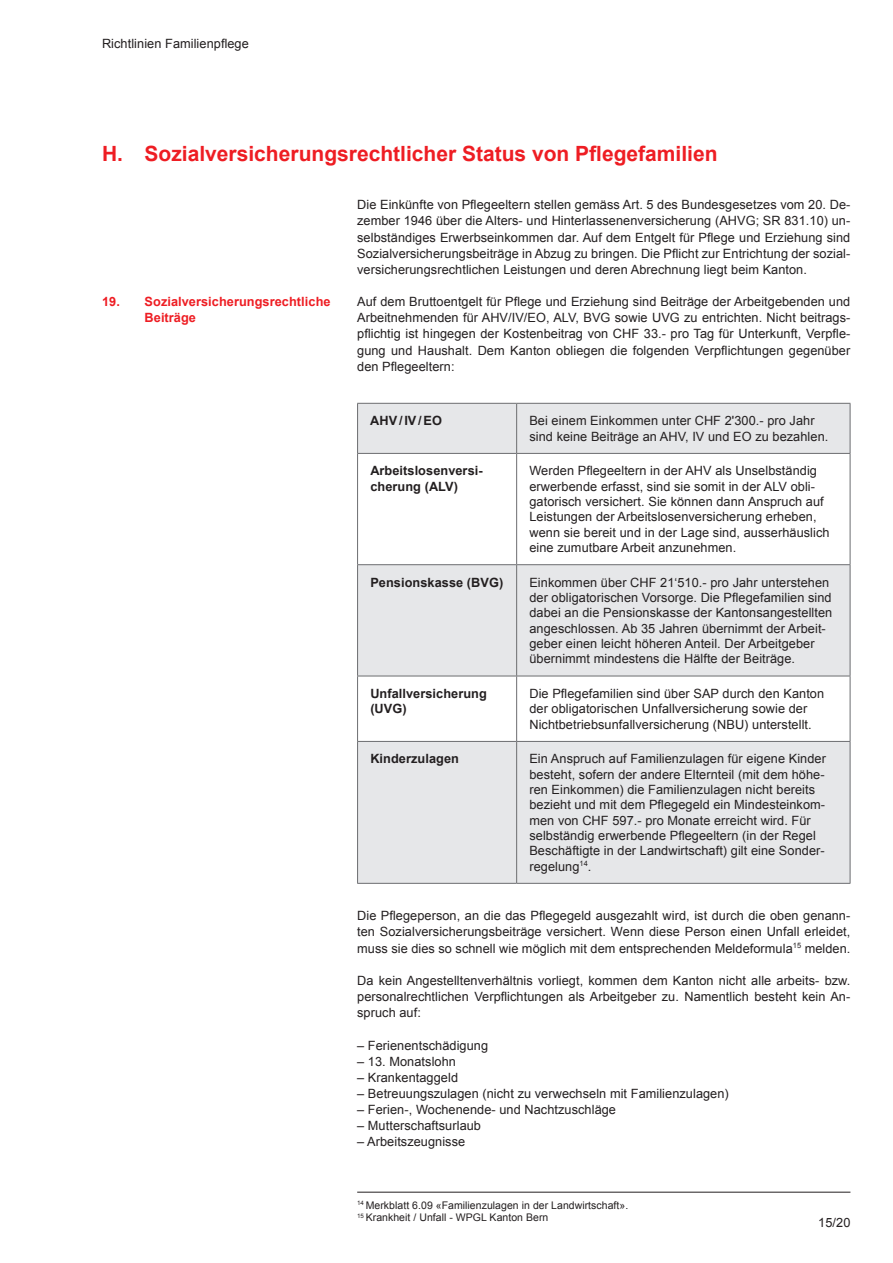
<style>
.page{position:relative;width:893px;height:1263px;background:#fff}
.page>*{position:absolute;margin:0;border:0;box-sizing:border-box;transform-origin:0 0}
.t1{font:700 21px "Arial";color:#ee1d23}
.t2{font:12.75px/15.3px "Arial";letter-spacing:.005em;color:#231f20}
.t3{font:700 12.75px/15.3px "Arial";letter-spacing:.005em;color:#231f20}
.t4{font:700 12.75px/16.2px "Arial";letter-spacing:.005em;color:#ee1d23}
.t5{font:10.5px/12.6px "Arial";letter-spacing:.005em;color:#231f20}
</style>
<div class="page">
<hr style="left:357px;top:1192px;width:493px;height:1px;background:#231f20">
<svg style="left:358px;top:404px;width:492px;height:479px;fill:#e6e7e9"></svg>
<hr style="left:357px;top:565px;width:1px;height:111px;background:#6c6d70">
<hr style="left:516px;top:565px;width:1px;height:111px;background:#6c6d70">
<hr style="left:850px;top:565px;width:1px;height:111px;background:#6c6d70">
<hr style="left:357px;top:676px;width:1px;height:65px;background:#6c6d70">
<hr style="left:516px;top:676px;width:1px;height:65px;background:#6c6d70">
<hr style="left:850px;top:676px;width:1px;height:65px;background:#6c6d70">
<hr style="left:357px;top:742px;width:1px;height:141px;background:#6c6d70">
<hr style="left:516px;top:742px;width:1px;height:141px;background:#6c6d70">
<hr style="left:850px;top:742px;width:1px;height:141px;background:#6c6d70">
<hr style="left:357px;top:883px;width:160px;height:1px;background:#6c6d70">
<hr style="left:517px;top:883px;width:333px;height:1px;background:#6c6d70">
<hr style="left:357px;top:403px;width:160px;height:1px;background:#6c6d70">
<hr style="left:357px;top:404px;width:1px;height:49px;background:#6c6d70">
<hr style="left:517px;top:403px;width:333px;height:1px;background:#6c6d70">
<hr style="left:516px;top:404px;width:1px;height:49px;background:#6c6d70">
<hr style="left:850px;top:404px;width:1px;height:49px;background:#6c6d70">
<hr style="left:357px;top:454px;width:1px;height:110px;background:#6c6d70">
<hr style="left:516px;top:454px;width:1px;height:110px;background:#6c6d70">
<hr style="left:850px;top:454px;width:1px;height:110px;background:#6c6d70">
<hr style="left:357px;top:453px;width:160px;height:1px;background:#6c6d70">
<hr style="left:517px;top:453px;width:333px;height:1px;background:#6c6d70">
<hr style="left:357px;top:564px;width:160px;height:1px;background:#6c6d70">
<hr style="left:517px;top:564px;width:333px;height:1px;background:#6c6d70">
<hr style="left:357px;top:676px;width:160px;height:1px;background:#6c6d70">
<hr style="left:517px;top:676px;width:333px;height:1px;background:#6c6d70">
<hr style="left:357px;top:741px;width:160px;height:1px;background:#6c6d70">
<hr style="left:517px;top:741px;width:333px;height:1px;background:#6c6d70">
<p class="t2" style="left:102px;top:36px;width:148px">Richtlinien Familienpflege</p>
<h1 class="t1" style="left:102px;top:140px;width:617px">H. Sozialversicherungsrechtlicher Status von Pflegefamilien</h1>
<p class="t2" style="left:357px;top:197px;width:495px;line-height:16.2px;text-align:justify">Die Einkünfte von Pflegeeltern stellen gemäss Art. 5 des Bundesgesetzes vom 20. De&shy;zember 1946 über die Alters- und Hinterlassenenversicherung (AHVG; SR 831.10) un&shy;selbständiges Erwerbseinkommen dar. Auf dem Entgelt für Pflege und Erziehung sind Sozialversicherungsbeiträge in Abzug zu bringen. Die Pflicht zur Entrichtung der sozial&shy;versicherungsrechtlichen Leistungen und deren Abrechnung liegt beim Kanton.</p>
<p class="t2" style="left:357px;top:294px;width:495px;line-height:16.2px;text-align:justify">Auf dem Bruttoentgelt für Pflege und Erziehung sind Beiträge der Arbeitgebenden und Arbeitnehmenden für AHV/IV/EO, ALV, BVG sowie UVG zu entrichten. Nicht beitrags&shy;pflichtig ist hingegen der Kostenbeitrag von CHF 33.- pro Tag für Unterkunft, Verpfle&shy;gung und Haushalt. Dem Kanton obliegen die folgenden Verpflichtungen gegenüber den Pflegeeltern:</p>
<p class="t4" style="left:145px;top:294px;width:188px;text-indent:-43px">19. Sozialversicherungsrechtliche<br>Beiträge</p>
<p class="t3" style="left:370px;top:414px;width:73px">AHV/IV/EO</p>
<p class="t2" style="left:529px;top:413px;width:300px">Bei einem Einkommen unter CHF 2'300.- pro Jahr sind keine Beiträge an AHV, IV und EO zu bezahlen.</p>
<p class="t3" style="left:370px;top:464px;width:114px">Arbeitslosenversi&shy;cherung (ALV)</p>
<p class="t2" style="left:529px;top:463px;width:302px">Werden Pflegeeltern in der AHV als Unselbständig erwerbende erfasst, sind sie somit in der ALV obli&shy;gatorisch versichert. Sie können dann Anspruch auf Leistungen der Arbeitslosenversicherung erheben, wenn sie bereit und in der Lage sind, ausserhäuslich eine zumutbare Arbeit anzunehmen.</p>
<p class="t3" style="left:370px;top:575px;width:134px">Pensionskasse (BVG)</p>
<p class="t2" style="left:529px;top:575px;width:304px">Einkommen über CHF 21‘510.- pro Jahr unterstehen der obligatorischen Vorsorge. Die Pflegefamilien sind dabei an die Pensionskasse der Kantonsangestellten angeschlossen. Ab 35 Jahren übernimmt der Arbeit&shy;geber einen leicht höheren Anteil. Der Arbeitgeber übernimmt mindestens die Hälfte der Beiträge.</p>
<p class="t3" style="left:370px;top:686px;width:118px">Unfallversicherung (UVG)</p>
<p class="t2" style="left:529px;top:686px;width:296px">Die Pflegefamilien sind über SAP durch den Kanton der obligatorischen Unfallversicherung sowie der<br>Nichtbetriebsunfallversicherung (NBU) unterstellt.</p>
<p class="t3" style="left:370px;top:752px;width:90px">Kinderzulagen</p>
<p class="t2" style="left:529px;top:751px;width:298px">Ein Anspruch auf Familienzulagen für eigene Kinder besteht, sofern der andere Elternteil (mit dem höhe&shy;ren Einkommen) die Familienzulagen nicht bereits bezieht und mit dem Pflegegeld ein Mindesteinkom&shy;men von CHF 597.- pro Monate erreicht wird. Für selbständig erwerbende Pflegeeltern (in der Regel Beschäftigte in der Landwirtschaft) gilt eine Sonder&shy;regelung<sup>14</sup>.</p>
<p class="t2" style="left:357px;top:908px;width:495px;line-height:16.2px;text-align:justify">Die Pflegeperson, an die das Pflegegeld ausgezahlt wird, ist durch die oben genann&shy;ten Sozialversicherungsbeiträge versichert. Wenn diese Person einen Unfall erleidet, muss sie dies so schnell wie möglich mit dem entsprechenden Meldeformula<sup>15</sup> melden.</p>
<p class="t2" style="left:357px;top:972px;width:495px;line-height:16.2px;text-align:justify">Da kein Angestelltenverhältnis vorliegt, kommen dem Kanton nicht alle arbeits- bzw. personalrechtlichen Verpflichtungen als Arbeitgeber zu. Namentlich besteht kein An&shy;spruch auf:</p>
<p class="t2" style="left:357px;top:1037px;width:373px;line-height:16.2px">‒ Ferienentschädigung<br>‒ 13. Monatslohn<br>‒ Krankentaggeld<br>‒ Betreuungszulagen (nicht zu verwechseln mit Familienzulagen) ‒ Ferien-, Wochenende- und Nachtzuschläge<br>‒ Mutterschaftsurlaub<br>‒ Arbeitszeugnisse</p>
<p class="t5" style="left:357px;top:1199px;width:273px"><sup>14</sup> Merkblatt 6.09 «Familienzulagen in der Landwirtschaft».<br><sup>15</sup> Krankheit / Unfall - WPGL Kanton Bern</p>
<p class="t2" style="left:818px;top:1215px;width:34px">15/20</p>
</div>
